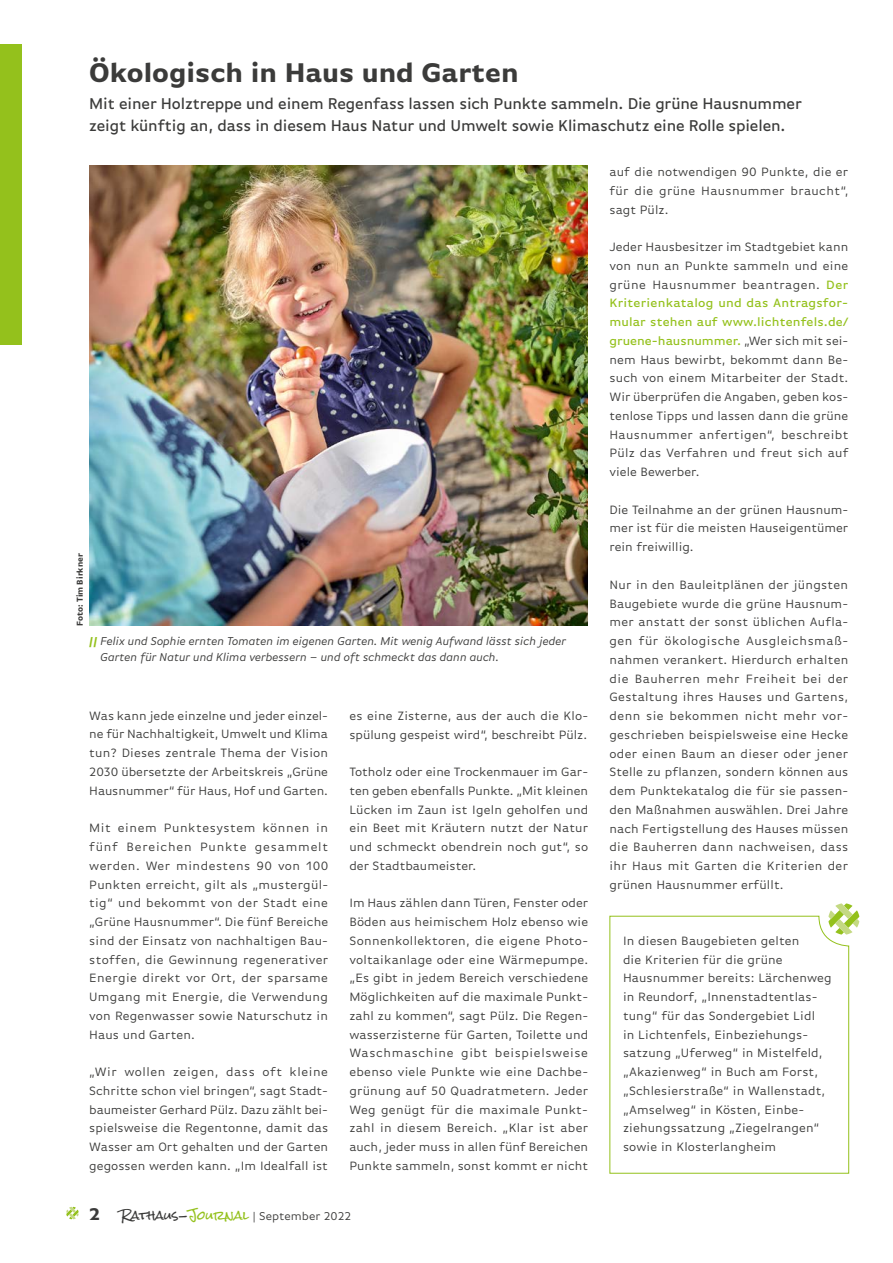
<style>
.page{position:relative;width:893px;height:1263px;background:#fff}
.page>*{position:absolute;margin:0;border:0;box-sizing:border-box;transform-origin:0 0}
.t1{font:700 28.5px "Basic Gothic Pro";color:#3b3b3a;scale:.95 1}
.t2{font:500 16.5px/22.5px "Basic Gothic Pro";letter-spacing:-.01em;color:#3b3b3a;scale:.95 1}
.t3{font:12.75px/18.8px "Basic Gothic Pro";letter-spacing:.01em;color:#3b3b3a;text-align:justify}
.t4{font:italic 12px/16.5px "Basic Gothic Pro";letter-spacing:-.01em;color:#3b3b3a}
.t5{font:12px "Basic Gothic Pro";color:#3b3b3a}
.t6{font:700 9px "Basic Gothic Pro";color:#3b3b3a;scale:.9 1}
.s1{font-weight:700;color:#94c11c}
.s2{font-weight:700;font-size:18px}
.s3{font-family:"Rock Salt"}
.s4{font-family:"Rock Salt";color:#94c11c}
.s5{font-weight:500;color:#94c11c}
</style>
<div class="page">
<svg style="left:66px;top:1207px;width:13px;height:12px"></svg>
<img style="left:89px;top:166px;width:499px;height:460px">
<svg style="left:829px;top:903px;width:30px;height:31px"></svg>
<svg style="left:609px;top:915px;width:240px;height:259px"></svg>
<div style="left:0;top:45px;width:21px;height:300px;background:#94c11c"></div>
<h1 class="t1" style="left:89px;top:56px;width:454px">Ökologisch in Haus und Garten</h1>
<p class="t2" style="left:89px;top:92px;width:752px">Mit einer Holztreppe und einem Regenfass lassen sich Punkte sammeln. Die grüne Hausnummer zeigt künftig an, dass in diesem Haus Natur und Umwelt sowie Klimaschutz eine Rolle spielen.</p>
<p class="t6" style="left:75px;top:626px;width:82px;rotate:-90deg">Foto: Tim Birkner</p>
<p class="t4" style="left:101px;top:633px;width:467px;text-indent:-11px"><span class="s1">||</span> Felix und Sophie ernten Tomaten im eigenen Garten. Mit wenig Aufwand lässt sich jeder<br>Garten für Natur und Klima verbessern – und oft schmeckt das dann auch.</p>
<p class="t3" style="left:89px;top:706px;width:240px">Was kann jede einzelne und jeder einzel&shy;ne für Nachhaltigkeit, Umwelt und Klima tun? Dieses zentrale Thema der Vision 2030 übersetzte der Arbeitskreis „Grüne Hausnummer“ für Haus, Hof und Garten.</p>
<p class="t3" style="left:89px;top:819px;width:240px">Mit einem Punktesystem können in fünf Bereichen Punkte gesammelt werden. Wer mindestens 90 von 100<br>Punkten erreicht, gilt als „mustergül&shy;tig“ und bekommt von der Stadt eine „Grüne Hausnummer“. Die fünf Bereiche sind der Einsatz von nachhaltigen Bau&shy;stoffen, die Gewinnung regenerativer Energie direkt vor Ort, der sparsame Umgang mit Energie, die Verwendung von Regenwasser sowie Naturschutz in Haus und Garten.</p>
<p class="t3" style="left:89px;top:1062px;width:240px">„Wir wollen zeigen, dass oft kleine Schritte schon viel bringen“, sagt Stadt&shy;baumeister Gerhard Pülz. Dazu zählt bei&shy;spielsweise die Regentonne, damit das Wasser am Ort gehalten und der Garten gegossen werden kann. „Im Idealfall ist</p>
<p class="t3" style="left:349px;top:706px;width:240px">es eine Zisterne, aus der auch die Klo&shy;spülung gespeist wird“, beschreibt Pülz.</p>
<p class="t3" style="left:349px;top:762px;width:240px">Totholz oder eine Trockenmauer im Gar&shy;ten geben ebenfalls Punkte. „Mit kleinen Lücken im Zaun ist Igeln geholfen und ein Beet mit Kräutern nutzt der Natur und schmeckt obendrein noch gut“, so der Stadtbaumeister.</p>
<p class="t3" style="left:349px;top:894px;width:240px">Im Haus zählen dann Türen, Fenster oder Böden aus heimischem Holz ebenso wie Sonnenkollektoren, die eigene Photo&shy;voltaikanlage oder eine Wärmepumpe. „Es gibt in jedem Bereich verschiedene Möglichkeiten auf die maximale Punkt&shy;zahl zu kommen“, sagt Pülz. Die Regen&shy;wasserzisterne für Garten, Toilette und Waschmaschine gibt beispielsweise ebenso viele Punkte wie eine Dachbe&shy;grünung auf 50 Quadratmetern. Jeder Weg genügt für die maximale Punkt&shy;zahl in diesem Bereich. „Klar ist aber auch, jeder muss in allen fünf Bereichen Punkte sammeln, sonst kommt er nicht</p>
<p class="t5" style="left:89px;top:1209px;width:263px"><span class="s2">2</span> <span class="s3">Rathaus-</span><span class="s4">Journal</span> | September 2022</p>
<p class="t3" style="left:609px;top:162px;width:240px">auf die notwendigen 90 Punkte, die er für die grüne Hausnummer braucht“, sagt Pülz.</p>
<p class="t3" style="left:609px;top:237px;width:240px">Jeder Hausbesitzer im Stadtgebiet kann von nun an Punkte sammeln und eine grüne Hausnummer beantragen. <span class="s5">Der Kriterienkatalog und das Antragsfor&shy;mular stehen auf www.lichtenfels.de/ gruene-hausnummer.</span> „Wer sich mit sei&shy;nem Haus bewirbt, bekommt dann Be&shy;such von einem Mitarbeiter der Stadt.<br>Wir überprüfen die Angaben, geben kos&shy;tenlose Tipps und lassen dann die grüne Hausnummer anfertigen“, beschreibt Pülz das Verfahren und freut sich auf viele Bewerber.</p>
<p class="t3" style="left:609px;top:500px;width:240px">Die Teilnahme an der grünen Hausnum&shy;mer ist für die meisten Hauseigentümer rein freiwillig.</p>
<p class="t3" style="left:609px;top:575px;width:240px">Nur in den Bauleitplänen der jüngsten Baugebiete wurde die grüne Hausnum&shy;mer anstatt der sonst üblichen Aufla&shy;gen für ökologische Ausgleichsmaß&shy;nahmen verankert. Hierdurch erhalten die Bauherren mehr Freiheit bei der Gestaltung ihres Hauses und Gartens, denn sie bekommen nicht mehr vor&shy;geschrieben beispielsweise eine Hecke oder einen Baum an dieser oder jener Stelle zu pflanzen, sondern können aus dem Punktekatalog die für sie passen&shy;den Maßnahmen auswählen. Drei Jahre nach Fertigstellung des Hauses müssen die Bauherren dann nachweisen, dass ihr Haus mit Garten die Kriterien der grünen Hausnummer erfüllt.</p>
<p class="t3" style="left:623px;top:931px;width:210px;text-align:left">In diesen Baugebieten gelten<br>die Kriterien für die grüne<br>Hausnummer bereits: Lärchenweg in Reundorf, „Innenstadtentlas&shy;tung“ für das Sondergebiet Lidl<br>in Lichtenfels, Einbeziehungs&shy;satzung „Uferweg“ in Mistelfeld, „Akazienweg“ in Buch am Forst, „Schlesierstraße“ in Wallenstadt, „Amselweg“ in Kösten, Einbe&shy;ziehungssatzung „Ziegelrangen“ sowie in Klosterlangheim</p>
</div>
